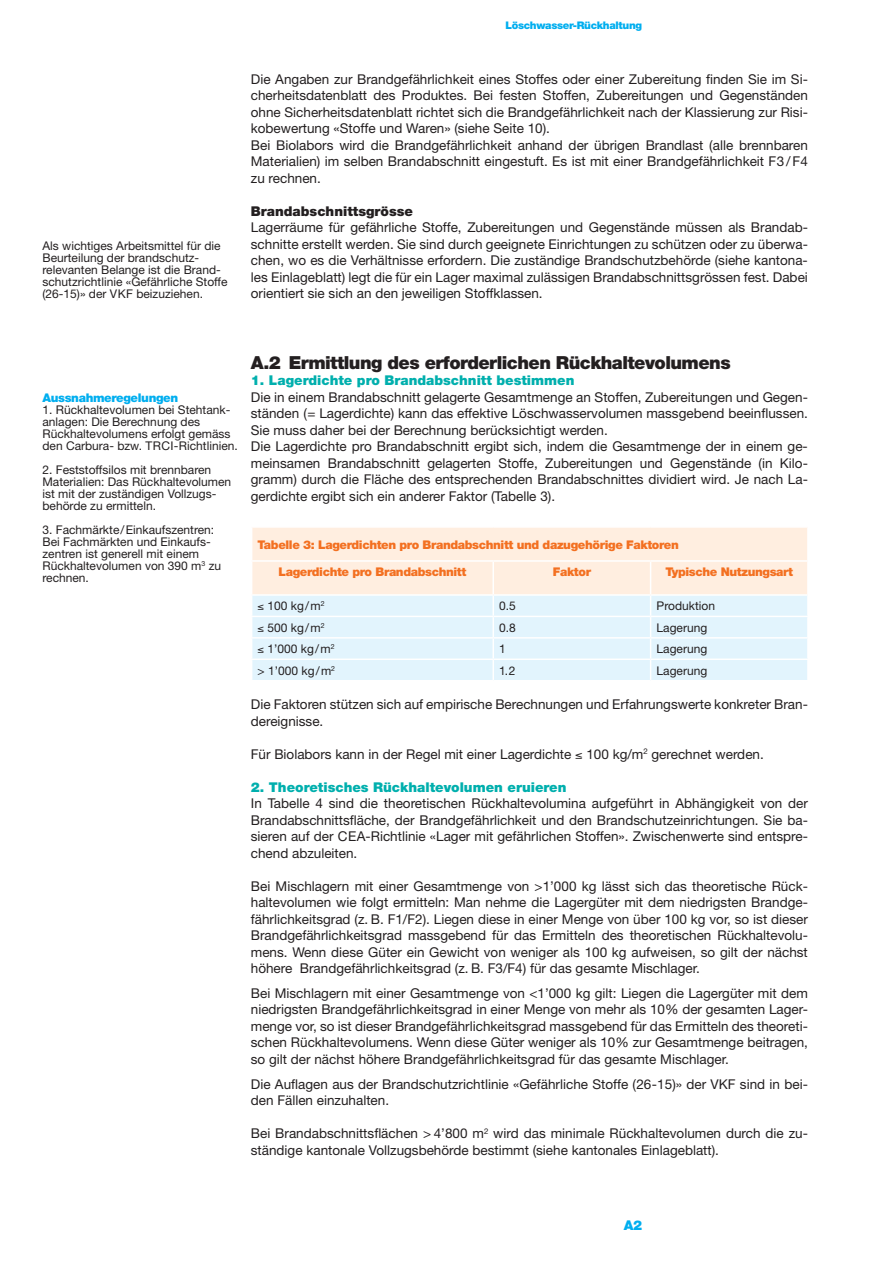
<style>
.page{position:relative;width:893px;height:1263px;background:#fff}
.page>*{position:absolute;margin:0;border:0;box-sizing:border-box;transform-origin:0 0}
.t1{font:900 18px "Helvetica Neue";letter-spacing:-.03em;color:#231f20}
.t2{font:13.5px/16.5px "Helvetica Neue";color:#231f20}
.t3{font:900 13.5px "Helvetica Neue";color:#00afad}
.t4{font:900 13.5px "Helvetica Neue";color:#231f20}
.t5{font:900 13.5px "Helvetica Neue";color:#00aeef}
.t6{font:12px/12px "Helvetica Neue";color:#231f20}
.t7{font:900 12px "Helvetica Neue";letter-spacing:-.03em;color:#f37021}
.t8{font:900 12px "Helvetica Neue";letter-spacing:-.03em;color:#00aeef}
.t9{font:900 10.5px "Helvetica Neue";letter-spacing:-.03em;color:#00aeef}
</style>
<div class="page">
<svg style="left:252px;top:527px;width:555px;height:153px;background:#eff1f0"></svg>
<hr style="left:251px;top:616px;width:242px;height:1px;background:#fff">
<hr style="left:493px;top:616px;width:158px;height:1px;background:#fff">
<hr style="left:651px;top:616px;width:158px;height:1px;background:#fff">
<hr style="left:251px;top:637px;width:242px;height:2px;background:#fff">
<hr style="left:493px;top:637px;width:158px;height:2px;background:#fff">
<hr style="left:651px;top:637px;width:158px;height:2px;background:#fff">
<hr style="left:251px;top:658px;width:242px;height:2px;background:#fff">
<hr style="left:493px;top:658px;width:158px;height:2px;background:#fff">
<hr style="left:651px;top:658px;width:158px;height:2px;background:#fff">
<p class="t6" style="left:43px;top:240px;width:187px">Als wichtiges Arbeitsmittel für die Beurteilung der brandschutz&shy;relevanten Belange ist die Brand&shy;schutzrichtlinie «Gefährliche Stoffe (26-15)» der VKF beizuziehen.</p>
<p class="t9" style="left:505px;top:19px;width:138px">Löschwasser-Rückhaltung</p>
<p class="t2" style="left:251px;top:70px;width:559px">Die Angaben zur Brandgefährlichkeit eines Stoffes oder einer Zubereitung finden Sie im Si&shy;cherheitsdatenblatt des Produktes. Bei festen Stoffen, Zubereitungen und Gegenständen ohne Sicherheitsdatenblatt richtet sich die Brandgefährlichkeit nach der Klassierung zur Risi&shy;kobewertung «Stoffe und Waren» (siehe Seite 10).<br>Bei Biolabors wird die Brandgefährlichkeit anhand der übrigen Brandlast (alle brennbaren Materialien) im selben Brandabschnitt eingestuft. Es ist mit einer Brandgefährlichkeit F3 / F4 zu rechnen.</p>
<p class="t4" style="left:251px;top:203px;width:164px">Brandabschnittsgrösse</p>
<p class="t2" style="left:251px;top:219px;width:559px;text-align:justify">Lagerräume für gefährliche Stoffe, Zubereitungen und Gegenstände müssen als Brandab&shy;schnitte erstellt werden. Sie sind durch geeignete Einrichtungen zu schützen oder zu überwa&shy;chen, wo es die Verhältnisse erfordern. Die zuständige Brandschutzbehörde (siehe kantona&shy;les Einlageblatt) legt die für ein Lager maximal zulässigen Brandabschnittsgrössen fest. Dabei orientiert sie sich an den jeweiligen Stoffklassen.</p>
<p class="t8" style="left:43px;top:390px;width:137px">Aussnahmeregelungen</p>
<p class="t6" style="left:43px;top:403px;width:197px">1. Rückhaltevolumen bei Stehtank&shy;anlagen: Die Berechnung des Rückhaltevolumens erfolgt gemäss den Carbura- bzw. TRCI-Richtlinien.</p>
<p class="t6" style="left:43px;top:463px;width:190px">2. Feststoffsilos mit brennbaren<br>Materialien: Das Rückhaltevolumen ist mit der zuständigen Vollzugs&shy;behörde zu ermitteln.</p>
<p class="t6" style="left:43px;top:523px;width:180px">3. Fachmärkte/Einkaufszentren:<br>Bei Fachmärkten und Einkaufs&shy;zentren ist generell mit einem<br>Rückhaltevolumen von 390 m<sup>3</sup> zu rechnen.</p>
<h1 class="t1" style="left:251px;top:351px;width:481px">A.2 Ermittlung des erforderlichen Rückhaltevolumens</h1>
<p class="t3" style="left:251px;top:372px;width:325px">1. Lagerdichte pro Brandabschnitt bestimmen</p>
<p class="t2" style="left:251px;top:388px;width:559px">Die in einem Brandabschnitt gelagerte Gesamtmenge an Stoffen, Zubereitungen und Gegen&shy;ständen (= Lagerdichte) kann das effektive Löschwasservolumen massgebend beeinflussen.<br>Sie muss daher bei der Berechnung berücksichtigt werden.<br>Die Lagerdichte pro Brandabschnitt ergibt sich, indem die Gesamtmenge der in einem ge&shy;meinsamen Brandabschnitt gelagerten Stoffe, Zubereitungen und Gegenstände (in Kilo&shy;gramm) durch die Fläche des entsprechenden Brandabschnittes dividiert wird. Je nach La&shy;gerdichte ergibt sich ein anderer Faktor (Tabelle 3).</p>
<p class="t7" style="left:258px;top:537px;width:423px">Tabelle 3: Lagerdichten pro Brandabschnitt und dazugehörige Faktoren</p>
<p class="t7" style="left:279px;top:565px;width:189px">Lagerdichte pro Brandabschnitt</p>
<p class="t7" style="left:553px;top:565px;width:40px">Faktor</p>
<p class="t7" style="left:665px;top:565px;width:129px">Typische Nutzungsart</p>
<p class="t6" style="left:258px;top:600px;width:68px">≤ 100 kg/m<sup>2</sup></p>
<p class="t6" style="left:499px;top:600px;width:18px">0.5</p>
<p class="t6" style="left:657px;top:600px;width:60px">Produktion</p>
<p class="t6" style="left:258px;top:621px;width:68px">≤ 500 kg/m<sup>2</sup></p>
<p class="t6" style="left:499px;top:621px;width:18px">0.8</p>
<p class="t6" style="left:657px;top:621px;width:52px">Lagerung</p>
<p class="t6" style="left:258px;top:643px;width:78px">≤ 1’000 kg/m<sup>2</sup></p>
<p class="t6" style="left:499px;top:643px;width:8px">1</p>
<p class="t6" style="left:657px;top:643px;width:52px">Lagerung</p>
<p class="t6" style="left:258px;top:664px;width:79px">&gt; 1’000 kg/m<sup>2</sup></p>
<p class="t6" style="left:499px;top:664px;width:18px">1.2</p>
<p class="t6" style="left:657px;top:664px;width:52px">Lagerung</p>
<p class="t2" style="left:251px;top:696px;width:558px">Die Faktoren stützen sich auf empirische Berechnungen und Erfahrungswerte konkreter Bran&shy;dereignisse.</p>
<p class="t2" style="left:251px;top:745px;width:514px">Für Biolabors kann in der Regel mit einer Lagerdichte ≤ 100 kg/m<sup>2</sup> gerechnet werden.</p>
<p class="t3" style="left:251px;top:779px;width:317px">2. Theoretisches Rückhaltevolumen eruieren</p>
<p class="t2" style="left:251px;top:795px;width:559px;text-align:justify">In Tabelle 4 sind die theoretischen Rückhaltevolumina aufgeführt in Abhängigkeit von der Brandabschnittsfläche, der Brandgefährlichkeit und den Brandschutzeinrichtungen. Sie ba&shy;sieren auf der CEA-Richtlinie «Lager mit gefährlichen Stoffen». Zwischenwerte sind entspre&shy;chend abzuleiten.</p>
<p class="t2" style="left:251px;top:877px;width:559px;text-align:justify">Bei Mischlagern mit einer Gesamtmenge von &gt;1’000 kg lässt sich das theoretische Rück&shy;haltevolumen wie folgt ermitteln: Man nehme die Lagergüter mit dem niedrigsten Brandge&shy;fährlichkeitsgrad (z. B. F1/F2). Liegen diese in einer Menge von über 100 kg vor, so ist dieser Brandgefährlichkeitsgrad massgebend für das Ermitteln des theoretischen Rückhaltevolu&shy;mens. Wenn diese Güter ein Gewicht von weniger als 100 kg aufweisen, so gilt der nächst höhere Brandgefährlichkeitsgrad (z. B. F3/F4) für das gesamte Mischlager.</p>
<p class="t2" style="left:251px;top:984px;width:559px;text-align:justify">Bei Mischlagern mit einer Gesamtmenge von &lt;1’000 kg gilt: Liegen die Lagergüter mit dem niedrigsten Brandgefährlichkeitsgrad in einer Menge von mehr als 10% der gesamten Lager&shy;menge vor, so ist dieser Brandgefährlichkeitsgrad massgebend für das Ermitteln des theoreti&shy;schen Rückhaltevolumens. Wenn diese Güter weniger als 10% zur Gesamtmenge beitragen, so gilt der nächst höhere Brandgefährlichkeitsgrad für das gesamte Mischlager.</p>
<p class="t2" style="left:251px;top:1075px;width:559px">Die Auflagen aus der Brandschutzrichtlinie «Gefährliche Stoffe (26-15)» der VKF sind in bei&shy;den Fällen einzuhalten.</p>
<p class="t2" style="left:251px;top:1125px;width:559px">Bei Brandabschnittsflächen &gt; 4’800 m<sup>2</sup> wird das minimale Rückhaltevolumen durch die zu&shy;ständige kantonale Vollzugsbehörde bestimmt (siehe kantonales Einlageblatt).</p>
<p class="t5" style="left:624px;top:1217px;width:20px">A2</p>
</div>
